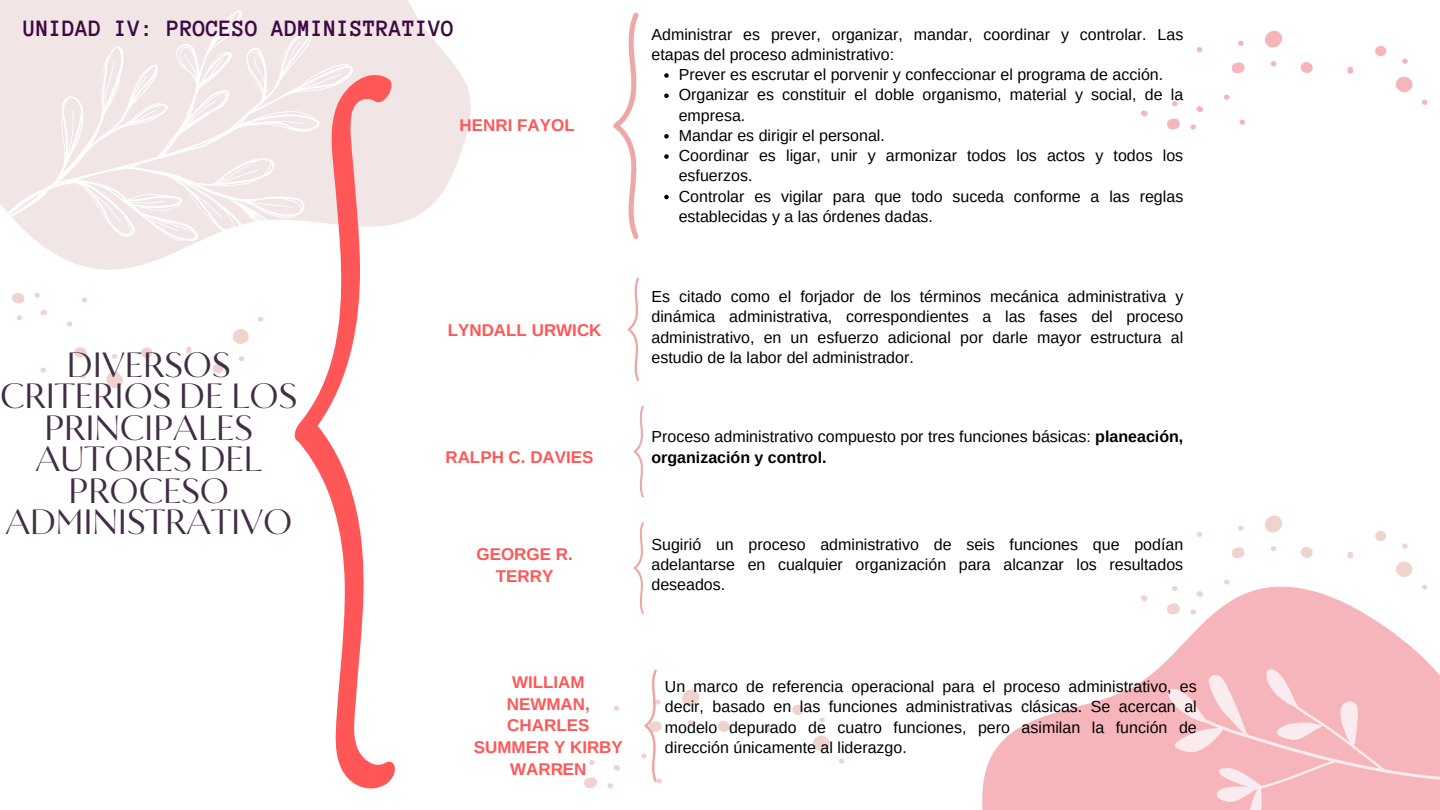
<style>
.page{position:relative;width:1440px;height:810px;background:#fff}
.page>*{position:absolute;margin:0;border:0;box-sizing:border-box;transform-origin:0 0}
.t1{font:35px/31.5px "Circe Contrast";color:#412d44;text-align:center}
.t2{font:700 24px "Anonymous Pro";color:#3d0a44}
.t3{font:700 17px/21.8px "Arimo";color:#ff5757;text-align:center}
.t4{font:16px/20.2px "Arimo";color:#000}
.s1{font-weight:700}
</style>
<div class="page">
<svg style="left:414px;top:12px;width:57px;height:205px;fill:#f1e5e6"></svg>
<svg style="left:1196px;top:515px;width:212px;height:44px"></svg>
<svg style="left:982px;top:561px;width:446px;height:249px"></svg>
<svg style="left:40px;top:367px;width:184px;height:22px"></svg>
<svg style="left:1134px;top:637px;width:306px;height:173px;background:#f6bec3"></svg>
<svg style="left:0;top:0;width:414px;height:367px;fill:#f1e5e6"></svg>
<svg style="left:1141px;top:30px;width:287px;height:100px"></svg>
<svg style="left:293px;top:67px;width:105px;height:722px"></svg>
<svg style="left:664px;top:73px;width:5px;height:5px"></svg>
<svg style="left:664px;top:94px;width:5px;height:4px"></svg>
<svg style="left:664px;top:134px;width:5px;height:5px"></svg>
<svg style="left:664px;top:154px;width:5px;height:5px"></svg>
<svg style="left:664px;top:195px;width:5px;height:4px"></svg>
<svg style="left:613px;top:12px;width:26px;height:227px"></svg>
<svg style="left:628px;top:277px;width:11px;height:104px"></svg>
<svg style="left:634px;top:405px;width:10px;height:93px"></svg>
<svg style="left:634px;top:522px;width:10px;height:92px"></svg>
<svg style="left:558px;top:669px;width:287px;height:120px"></svg>
<h2 class="t2" style="left:23px;top:16px;width:433px">UNIDAD IV: PROCESO ADMINISTRATIVO</h2>
<p class="t3" style="left:460px;top:115px;width:117px">HENRI FAYOL</p>
<h1 class="t1" style="left:0;top:350px;width:299px">DIVERSOS<br>CRITERIOS DE LOS<br>PRINCIPALES<br>AUTORES DEL<br>PROCESO<br>ADMINISTRATIVO</h1>
<p class="t3" style="left:448px;top:319px;width:155px">LYNDALL URWICK</p>
<p class="t3" style="left:445px;top:447px;width:150px">RALPH C. DAVIES</p>
<p class="t4" style="left:651px;top:24px;width:533px">Administrar es prever, organizar, mandar, coordinar y controlar. Las etapas del proceso administrativo:</p>
<p class="t4" style="left:679px;top:64px;width:506px">Prever es escrutar el porvenir y confeccionar el programa de acción.<br>Organizar es constituir el doble organismo, material y social, de la empresa.<br>Mandar es dirigir el personal.<br>Coordinar es ligar, unir y armonizar todos los actos y todos los esfuerzos.<br>Controlar es vigilar para que todo suceda conforme a las reglas establecidas y a las órdenes dadas.</p>
<p class="t4" style="left:651px;top:286px;width:533px;text-align:justify">Es citado como el forjador de los términos mecánica administrativa y dinámica administrativa, correspondientes a las fases del proceso administrativo, en un esfuerzo adicional por darle mayor estructura al estudio de la labor del administrador.</p>
<p class="t4" style="left:651px;top:427px;width:533px">Proceso administrativo compuesto por tres funciones básicas: <span class="s1">planeación, organización y control.</span></p>
<p class="t3" style="left:477px;top:543px;width:98px">GEORGE R.<br>TERRY</p>
<p class="t4" style="left:651px;top:534px;width:533px;text-align:justify">Sugirió un proceso administrativo de seis funciones que podían adelantarse en cualquier organización para alcanzar los resultados deseados.</p>
<p class="t3" style="left:474px;top:671px;width:151px">WILLIAM<br>NEWMAN,<br>CHARLES<br>SUMMER Y KIRBY<br>WARREN</p>
<p class="t4" style="left:665px;top:676px;width:533px;text-align:justify">Un marco de referencia operacional para el proceso administrativo, es decir, basado en las funciones administrativas clásicas. Se acercan al modelo depurado de cuatro funciones, pero asimilan la función de dirección únicamente al liderazgo.</p>
</div>
